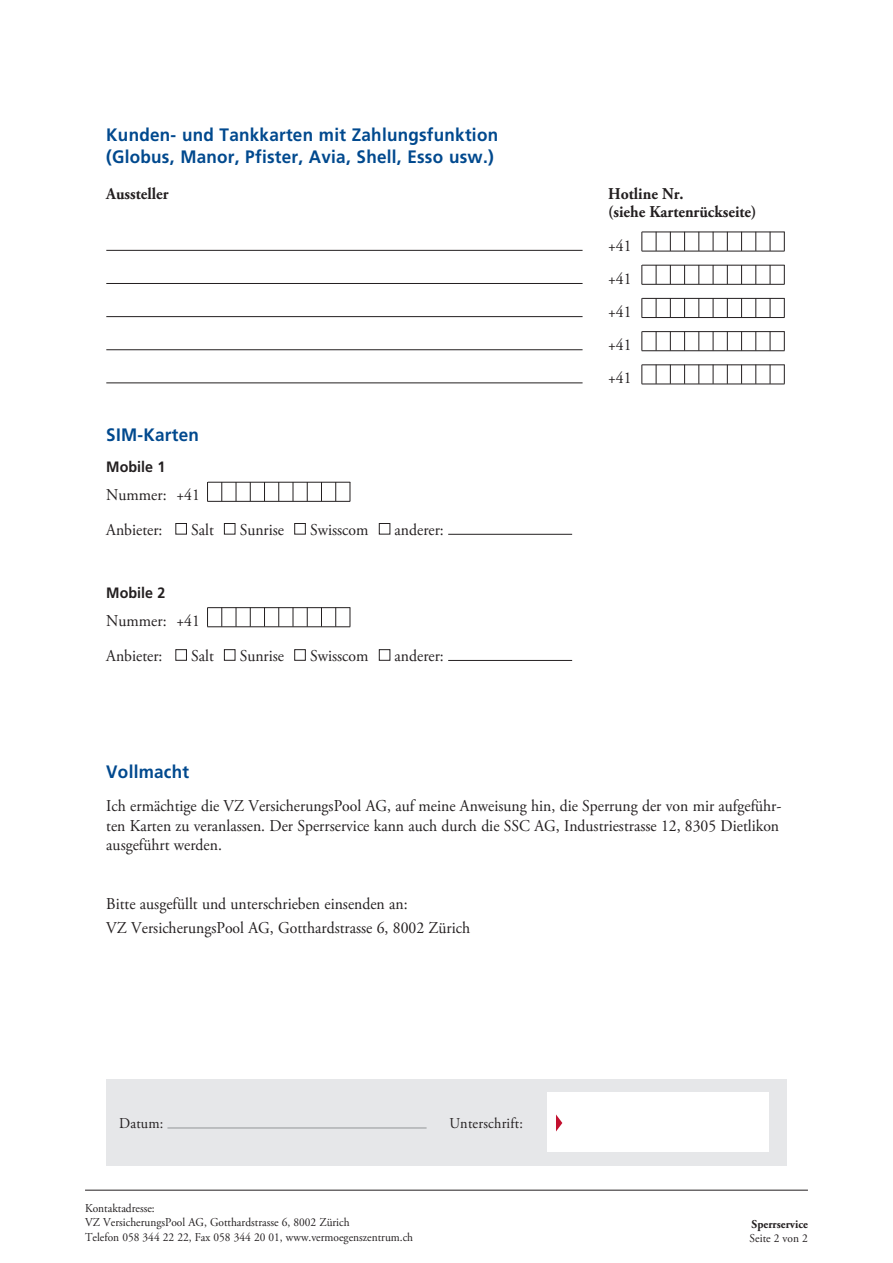
<style>
.page{position:relative;width:893px;height:1263px;background:#fff}
.page>*{position:absolute;margin:0;border:0;box-sizing:border-box;transform-origin:0 0}
.t1{font:700 18px/21.6px "Frutiger LT";letter-spacing:.015em;color:#01498e;scale:.95 1}
.t2{font:16.5px/33.2px "Adobe Garamond Pro";color:#231f20;scale:.95 1}
.t3{font:700 16.5px/18px "Adobe Garamond Pro";color:#231f20;scale:.95 1}
.t4{font:15px "Adobe Garamond Pro";letter-spacing:.015em;color:#231f20;scale:.95 1}
.t5{font:700 15px "Frutiger LT";color:#231f20;scale:.95 1}
.t6{font:12px/14.4px "Adobe Garamond Pro";color:#231f20;scale:.95 1}
.t7{font:700 12px "Adobe Garamond Pro";color:#231f20;scale:.95 1}
</style>
<div class="page">
<hr style="left:106px;top:250px;width:477px;height:1px;background:#231f20">
<hr style="left:106px;top:283px;width:477px;height:1px;background:#231f20">
<hr style="left:106px;top:316px;width:477px;height:1px;background:#231f20">
<hr style="left:106px;top:349px;width:477px;height:1px;background:#231f20">
<hr style="left:106px;top:383px;width:477px;height:1px;background:#231f20">
<div style="left:175px;top:523px;width:12px;height:11px;border:1px solid #231f20"></div>
<div style="left:224px;top:523px;width:11px;height:11px;border:1px solid #231f20"></div>
<div style="left:294px;top:523px;width:12px;height:11px;border:1px solid #231f20"></div>
<div style="left:379px;top:523px;width:11px;height:11px;border:1px solid #231f20"></div>
<hr style="left:448px;top:534px;width:124px;height:1px;background:#231f20">
<div style="left:175px;top:649px;width:12px;height:12px;border:1px solid #231f20"></div>
<div style="left:224px;top:649px;width:11px;height:12px;border:1px solid #231f20"></div>
<div style="left:294px;top:649px;width:12px;height:12px;border:1px solid #231f20"></div>
<div style="left:379px;top:649px;width:11px;height:12px;border:1px solid #231f20"></div>
<hr style="left:448px;top:660px;width:124px;height:1px;background:#231f20">
<div style="left:106px;top:1079px;width:681px;height:86px;background:#e6e7e9"></div>
<hr style="left:167px;top:1127px;width:260px;height:1px;background:#939598">
<div style="left:547px;top:1093px;width:222px;height:59px;background:#fff"></div>
<svg style="left:556px;top:1114px;width:6px;height:17px"></svg>
<hr style="left:85px;top:1190px;width:723px;height:1px;background:#231f20">
<hr style="left:642px;top:232px;width:142px;height:1px;background:#231f20">
<hr style="left:642px;top:251px;width:142px;height:1px;background:#231f20">
<svg style="left:642px;top:232px;width:1px;height:19px"></svg>
<svg style="left:656px;top:232px;width:1px;height:19px"></svg>
<svg style="left:670px;top:232px;width:1px;height:19px"></svg>
<svg style="left:684px;top:232px;width:1px;height:19px"></svg>
<svg style="left:699px;top:232px;width:1px;height:19px"></svg>
<svg style="left:713px;top:232px;width:1px;height:19px"></svg>
<svg style="left:727px;top:232px;width:1px;height:19px"></svg>
<svg style="left:741px;top:233px;width:1px;height:18px"></svg>
<svg style="left:756px;top:232px;width:1px;height:19px"></svg>
<svg style="left:770px;top:232px;width:1px;height:19px"></svg>
<svg style="left:784px;top:232px;width:1px;height:19px"></svg>
<hr style="left:642px;top:265px;width:142px;height:1px;background:#231f20">
<hr style="left:642px;top:284px;width:142px;height:1px;background:#231f20">
<svg style="left:642px;top:265px;width:1px;height:19px"></svg>
<svg style="left:656px;top:265px;width:1px;height:19px"></svg>
<svg style="left:670px;top:266px;width:1px;height:18px"></svg>
<svg style="left:684px;top:266px;width:1px;height:18px"></svg>
<svg style="left:699px;top:265px;width:1px;height:19px"></svg>
<svg style="left:713px;top:265px;width:1px;height:19px"></svg>
<svg style="left:727px;top:265px;width:1px;height:19px"></svg>
<svg style="left:741px;top:266px;width:1px;height:18px"></svg>
<svg style="left:756px;top:265px;width:1px;height:19px"></svg>
<svg style="left:770px;top:265px;width:1px;height:19px"></svg>
<svg style="left:784px;top:265px;width:1px;height:19px"></svg>
<hr style="left:642px;top:298px;width:142px;height:1px;background:#231f20">
<hr style="left:642px;top:317px;width:142px;height:1px;background:#231f20">
<svg style="left:642px;top:298px;width:1px;height:19px"></svg>
<svg style="left:656px;top:298px;width:1px;height:19px"></svg>
<svg style="left:670px;top:299px;width:1px;height:18px"></svg>
<svg style="left:684px;top:299px;width:1px;height:18px"></svg>
<svg style="left:699px;top:298px;width:1px;height:19px"></svg>
<svg style="left:713px;top:298px;width:1px;height:19px"></svg>
<svg style="left:727px;top:299px;width:1px;height:18px"></svg>
<svg style="left:741px;top:299px;width:1px;height:18px"></svg>
<svg style="left:756px;top:298px;width:1px;height:19px"></svg>
<svg style="left:770px;top:298px;width:1px;height:19px"></svg>
<svg style="left:784px;top:298px;width:1px;height:19px"></svg>
<hr style="left:642px;top:331px;width:142px;height:1px;background:#231f20">
<hr style="left:642px;top:350px;width:142px;height:1px;background:#231f20">
<svg style="left:642px;top:331px;width:1px;height:20px"></svg>
<svg style="left:656px;top:331px;width:1px;height:20px"></svg>
<svg style="left:670px;top:331px;width:1px;height:20px"></svg>
<svg style="left:684px;top:331px;width:1px;height:20px"></svg>
<svg style="left:699px;top:331px;width:1px;height:20px"></svg>
<svg style="left:713px;top:331px;width:1px;height:20px"></svg>
<svg style="left:727px;top:331px;width:1px;height:20px"></svg>
<svg style="left:741px;top:331px;width:1px;height:20px"></svg>
<svg style="left:756px;top:331px;width:1px;height:20px"></svg>
<svg style="left:770px;top:331px;width:1px;height:20px"></svg>
<svg style="left:784px;top:331px;width:1px;height:20px"></svg>
<hr style="left:642px;top:365px;width:142px;height:1px;background:#231f20">
<hr style="left:642px;top:384px;width:142px;height:1px;background:#231f20">
<svg style="left:642px;top:365px;width:1px;height:19px"></svg>
<svg style="left:656px;top:365px;width:1px;height:19px"></svg>
<svg style="left:670px;top:365px;width:1px;height:19px"></svg>
<svg style="left:684px;top:365px;width:1px;height:19px"></svg>
<svg style="left:699px;top:365px;width:1px;height:19px"></svg>
<svg style="left:713px;top:365px;width:1px;height:19px"></svg>
<svg style="left:727px;top:365px;width:1px;height:19px"></svg>
<svg style="left:741px;top:365px;width:1px;height:19px"></svg>
<svg style="left:756px;top:365px;width:1px;height:19px"></svg>
<svg style="left:770px;top:365px;width:1px;height:19px"></svg>
<svg style="left:784px;top:365px;width:1px;height:19px"></svg>
<hr style="left:208px;top:482px;width:142px;height:1px;background:#231f20">
<hr style="left:207px;top:501px;width:143px;height:1px;background:#231f20">
<svg style="left:207px;top:482px;width:1px;height:19px"></svg>
<svg style="left:222px;top:482px;width:1px;height:19px"></svg>
<svg style="left:236px;top:482px;width:1px;height:19px"></svg>
<svg style="left:250px;top:482px;width:1px;height:19px"></svg>
<svg style="left:264px;top:483px;width:1px;height:18px"></svg>
<svg style="left:278px;top:482px;width:1px;height:19px"></svg>
<svg style="left:293px;top:482px;width:1px;height:19px"></svg>
<svg style="left:307px;top:482px;width:1px;height:19px"></svg>
<svg style="left:321px;top:483px;width:1px;height:18px"></svg>
<svg style="left:335px;top:482px;width:1px;height:19px"></svg>
<svg style="left:350px;top:482px;width:1px;height:19px"></svg>
<hr style="left:208px;top:607px;width:142px;height:1px;background:#231f20">
<hr style="left:207px;top:626px;width:143px;height:1px;background:#231f20">
<svg style="left:207px;top:607px;width:1px;height:20px"></svg>
<svg style="left:222px;top:607px;width:1px;height:20px"></svg>
<svg style="left:236px;top:607px;width:1px;height:20px"></svg>
<svg style="left:250px;top:607px;width:1px;height:20px"></svg>
<svg style="left:264px;top:607px;width:1px;height:20px"></svg>
<svg style="left:278px;top:607px;width:1px;height:20px"></svg>
<svg style="left:293px;top:607px;width:1px;height:20px"></svg>
<svg style="left:307px;top:607px;width:1px;height:20px"></svg>
<svg style="left:321px;top:607px;width:1px;height:20px"></svg>
<svg style="left:335px;top:607px;width:1px;height:20px"></svg>
<svg style="left:350px;top:607px;width:1px;height:20px"></svg>
<p class="t1" style="left:106px;top:124px;width:414px">Kunden- und Tankkarten mit Zahlungsfunktion (Globus, Manor, Pfister, Avia, Shell, Esso usw.)</p>
<p class="t3" style="left:106px;top:185px;width:67px">Aussteller</p>
<p class="t3" style="left:608px;top:185px;width:158px">Hotline Nr.<br>(siehe Kartenrückseite)</p>
<p class="t2" style="left:608px;top:229px;width:26px;text-align:justify">+41 +41 +41 +41 +41</p>
<p class="t1" style="left:106px;top:424px;width:99px">SIM-Karten</p>
<p class="t5" style="left:106px;top:458px;width:64px">Mobile 1</p>
<p class="t2" style="left:106px;top:478px;width:100px;line-height:34.7px">Nummer: +41<br>Anbieter:</p>
<p class="t2" style="left:191px;top:513px;width:25px">Salt</p>
<p class="t2" style="left:240px;top:513px;width:48px">Sunrise</p>
<p class="t2" style="left:310px;top:513px;width:63px">Swisscom</p>
<p class="t2" style="left:395px;top:513px;width:53px">anderer:</p>
<p class="t5" style="left:106px;top:584px;width:64px">Mobile 2</p>
<p class="t2" style="left:106px;top:604px;width:100px;line-height:34.7px">Nummer: +41<br>Anbieter:</p>
<p class="t2" style="left:191px;top:639px;width:25px">Salt</p>
<p class="t2" style="left:240px;top:639px;width:48px">Sunrise</p>
<p class="t2" style="left:310px;top:639px;width:63px">Swisscom</p>
<p class="t2" style="left:395px;top:639px;width:53px">anderer:</p>
<p class="t1" style="left:106px;top:761px;width:89px">Vollmacht</p>
<p class="t2" style="left:106px;top:796px;width:712px;line-height:19.8px">Ich ermächtige die VZ VersicherungsPool AG, auf meine Anweisung hin, die Sperrung der von mir aufgeführ&shy;ten Karten zu veranlassen. Der Sperrservice kann auch durch die SSC AG, Industriestrasse 12, 8305 Dietlikon ausgeführt werden.</p>
<p class="t2" style="left:106px;top:892px;width:384px;line-height:24px">Bitte ausgefüllt und unterschrieben einsenden an:<br>VZ VersicherungsPool AG, Gotthardstrasse 6, 8002 Zürich</p>
<p class="t4" style="left:119px;top:1114px;width:48px">Datum:</p>
<p class="t4" style="left:449px;top:1114px;width:79px">Unterschrift:</p>
<p class="t6" style="left:85px;top:1201px;width:347px">Kontaktadresse:<br>VZ VersicherungsPool AG, Gotthardstrasse 6, 8002 Zürich<br>Telefon 058 344 22 22, Fax 058 344 20 01, www.vermoegenszentrum.ch</p>
<p class="t7" style="left:752px;top:1217px;width:61px">Sperrservice</p>
<p class="t6" style="left:750px;top:1231px;width:63px">Seite 2 von 2</p>
</div>
